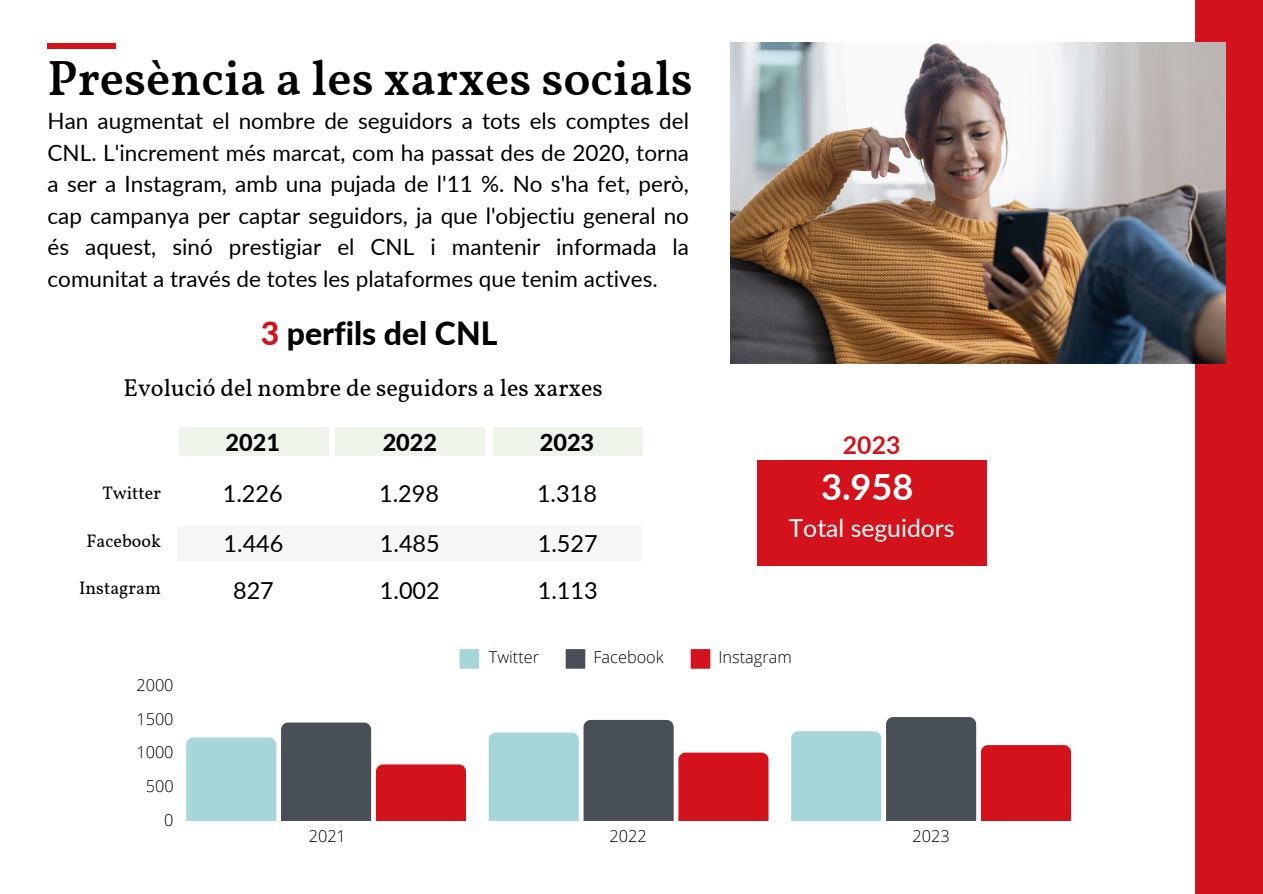
<style>
.page{position:relative;width:1263px;height:894px;background:#fff}
.page>*{position:absolute;margin:0;border:0;box-sizing:border-box;transform-origin:0 0}
.t1{font:600 49.35px "Vollkorn";color:#000}
.t2{font:700 36.15px "Lato";color:#fff}
.t3{font:800 31.95px "Lato";color:#000}
.t4{font:24.75px "Lato";color:#fff}
.t5{font:700 24.75px "Lato";color:#d4121c}
.t6{font:24.15px "Vollkorn";color:#000}
.t7{font:23.4px "Lato";color:#000}
.t8{font:800 23.4px "Lato";color:#000}
.t9{font:22.5px/31.5px "Lato";color:#000;text-align:justify}
.t10{font:18px "Vollkorn";color:#000}
.t11{font:300 16.35px "Open Sans";color:#000}
.s1{color:#d4121c}
</style>
<div class="page">
<div style="left:1195px;top:0;width:68px;height:893px;background:#d4121c"></div>
<div style="left:48px;top:43px;width:68px;height:5px;background:#d5131a"></div>
<svg style="left:459px;top:649px;width:20px;height:19px"></svg>
<svg style="left:566px;top:649px;width:19px;height:19px"></svg>
<svg style="left:691px;top:649px;width:19px;height:19px"></svg>
<svg style="left:186px;top:722px;width:280px;height:98px"></svg>
<svg style="left:489px;top:719px;width:279px;height:101px"></svg>
<svg style="left:791px;top:717px;width:280px;height:103px"></svg>
<div style="left:757px;top:460px;width:229px;height:105px;background:#d4121c"></div>
<img style="left:731px;top:43px;width:495px;height:320px">
<div style="left:179px;top:427px;width:149px;height:28px;background:#eff4eb"></div>
<div style="left:335px;top:427px;width:149px;height:28px;background:#eff4eb"></div>
<div style="left:493px;top:427px;width:149px;height:28px;background:#eff4eb"></div>
<div style="left:177px;top:526px;width:465px;height:35px;background:#f6f7f5"></div>
<h1 class="t1" style="left:48px;top:58px;width:647px">Presència a les xarxes socials</h1>
<p class="t9" style="left:48px;top:104px;width:643px">Han augmentat el nombre de seguidors a tots els comptes del CNL. L'increment més marcat, com ha passat des de 2020, torna a ser a Instagram, amb una pujada de l'11 %. No s'ha fet, però, cap campanya per captar seguidors, ja que l'objectiu general no és aquest, sinó prestigiar el CNL i mantenir informada la comunitat a través de totes les plataformes que tenim actives.</p>
<h3 class="t3" style="left:261px;top:313px;width:238px"><span class="s1">3</span> perfils del CNL</h3>
<p class="t6" style="left:124px;top:372px;width:481px">Evolució del nombre de seguidors a les xarxes</p>
<p class="t10" style="left:102px;top:482px;width:60px">Twitter</p>
<p class="t10" style="left:86px;top:529px;width:76px">Facebook</p>
<p class="t10" style="left:79px;top:576px;width:83px">Instagram</p>
<p class="t8" style="left:226px;top:427px;width:56px">2021</p>
<p class="t8" style="left:383px;top:427px;width:56px">2022</p>
<p class="t8" style="left:540px;top:427px;width:56px">2023</p>
<p class="t7" style="left:223px;top:478px;width:61px">1.226</p>
<p class="t7" style="left:379px;top:478px;width:61px">1.298</p>
<p class="t7" style="left:537px;top:478px;width:61px">1.318</p>
<p class="t7" style="left:224px;top:529px;width:61px">1.446</p>
<p class="t7" style="left:380px;top:529px;width:61px">1.485</p>
<p class="t7" style="left:538px;top:529px;width:61px">1.527</p>
<p class="t7" style="left:233px;top:576px;width:42px">827</p>
<p class="t7" style="left:380px;top:576px;width:61px">1.002</p>
<p class="t7" style="left:538px;top:576px;width:61px">1.113</p>
<p class="t5" style="left:843px;top:429px;width:59px">2023</p>
<h2 class="t2" style="left:821px;top:464px;width:94px">3.958</h2>
<p class="t4" style="left:789px;top:513px;width:167px">Total seguidors</p>
<p class="t11" style="left:136px;top:673px;width:39px">2000</p>
<p class="t11" style="left:136px;top:707px;width:39px">1500</p>
<p class="t11" style="left:136px;top:740px;width:39px">1000</p>
<p class="t11" style="left:146px;top:774px;width:29px">500</p>
<p class="t11" style="left:164px;top:808px;width:11px">0</p>
<p class="t11" style="left:489px;top:645px;width:52px">Twitter</p>
<p class="t11" style="left:593px;top:645px;width:72px">Facebook</p>
<p class="t11" style="left:718px;top:645px;width:75px">Instagram</p>
<p class="t11" style="left:309px;top:824px;width:39px">2021</p>
<p class="t11" style="left:610px;top:824px;width:39px">2022</p>
<p class="t11" style="left:912px;top:824px;width:39px">2023</p>
</div>
